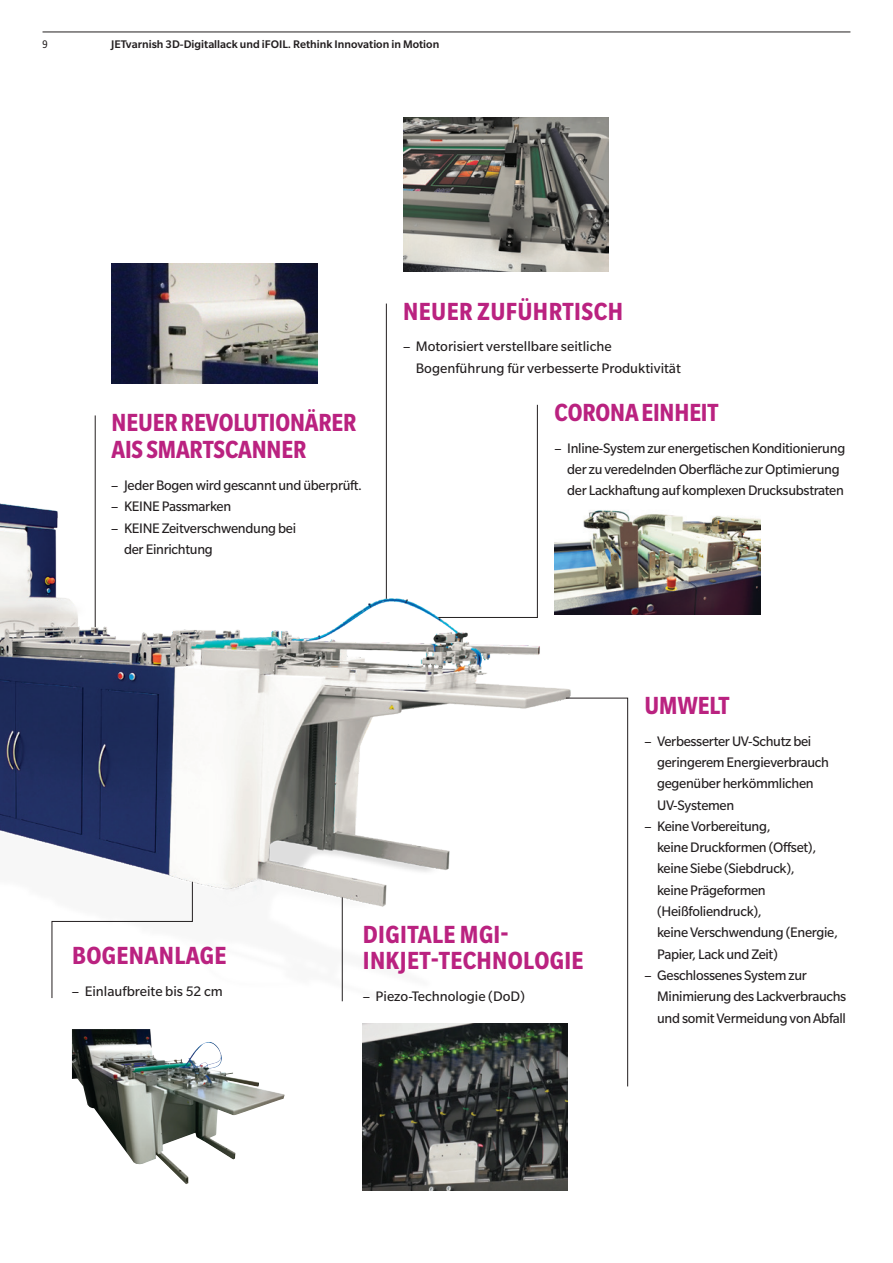
<style>
.page{position:relative;width:893px;height:1263px;background:#fff}
.page>*{position:absolute;margin:0;border:0;box-sizing:border-box;transform-origin:0 0}
.t1{font:700 condensed 27px/26.5px "Slate Pro";letter-spacing:-.005em;color:#ba2280}
.t2{font:700 condensed 27px "Slate Pro";letter-spacing:.015em;color:#ba2280}
.t3{font:15px/21.3px "Slate Pro";letter-spacing:-.02em;color:#231f20}
.t4{font:15px/21.3px "Slate Pro";color:#231f20}
.t5{font:500 12px "Slate Pro";color:#231f20}
.t6{font:condensed 12px "Slate Pro";color:#231f20}
</style>
<div class="page">
<img style="left:0;top:428px;width:571px;height:603px">
<hr style="left:386px;top:304px;width:1px;height:295px;background:#231f20">
<hr style="left:342px;top:897px;width:1px;height:104px;background:#231f20">
<svg style="left:51px;top:881px;width:142px;height:118px"></svg>
<svg style="left:438px;top:404px;width:100px;height:214px"></svg>
<svg style="left:565px;top:697px;width:63px;height:390px"></svg>
<hr style="left:95px;top:415px;width:1px;height:212px;background:#231f20">
<img style="left:111px;top:263px;width:206px;height:120px">
<img style="left:554px;top:499px;width:206px;height:116px">
<img style="left:363px;top:1023px;width:204px;height:168px">
<img style="left:403px;top:117px;width:205px;height:154px">
<img style="left:72px;top:1029px;width:213px;height:155px">
<hr style="left:43px;top:32px;width:807px;height:1px;background:#231f20">
<p class="t6" style="left:43px;top:38px;width:7px">9</p>
<p class="t5" style="left:111px;top:38px;width:330px">JETvarnish 3D-Digitallack und iFOIL. Rethink Innovation in Motion</p>
<h1 class="t1" style="left:112px;top:409px;width:247px">NEUER REVOLUTIONÄRER<br>AIS SMARTSCANNER</h1>
<p class="t3" style="left:111px;top:474px;width:252px">– Jeder Bogen wird gescannt und überprüft.</p>
<p class="t3" style="left:111px;top:496px;width:121px">– KEINE Passmarken</p>
<p class="t3" style="left:124px;top:517px;width:174px;text-indent:-13px">– KEINE Zeitverschwendung bei der Einrichtung</p>
<h1 class="t2" style="left:403px;top:297px;width:221px">NEUER ZUFÜHRTISCH</h1>
<p class="t4" style="left:416px;top:336px;width:267px;text-indent:-13px">– Motorisiert verstellbare seitliche<br>Bogenführung für verbesserte Produktivität</p>
<h1 class="t1" style="left:555px;top:399px;width:165px">CORONA EINHEIT</h1>
<p class="t3" style="left:567px;top:437px;width:280px;text-indent:-13px">– Inline-System zur energetischen Konditionierung der zu veredelnden Oberfläche zur Optimierung der Lackhaftung auf komplexen Drucksubstraten</p>
<h1 class="t2" style="left:72px;top:941px;width:156px">BOGENANLAGE</h1>
<p class="t4" style="left:72px;top:980px;width:152px">– Einlaufbreite bis 52 cm</p>
<h1 class="t1" style="left:363px;top:921px;width:222px">DIGITALE MGI-<br>INKJET-TECHNOLOGIE</h1>
<p class="t4" style="left:363px;top:986px;width:164px">– Piezo-Technologie (DoD)</p>
<h1 class="t1" style="left:645px;top:692px;width:86px">UMWELT</h1>
<p class="t3" style="left:657px;top:730px;width:173px;text-indent:-13px">– Verbesserter UV-Schutz bei geringerem Energieverbrauch gegenüber herkömmlichen<br>UV-Systemen</p>
<p class="t3" style="left:657px;top:815px;width:182px;text-indent:-13px">– Keine Vorbereitung,<br>keine Druckformen (Offset), keine Siebe (Siebdruck),<br>keine Prägeformen (Heißfoliendruck),<br>keine Verschwendung (Energie,<br>Papier, Lack und Zeit)</p>
<p class="t3" style="left:657px;top:964px;width:191px;text-indent:-13px">– Geschlossenes System zur<br>Minimierung des Lackverbrauchs und somit Vermeidung von Abfall</p>
</div>
